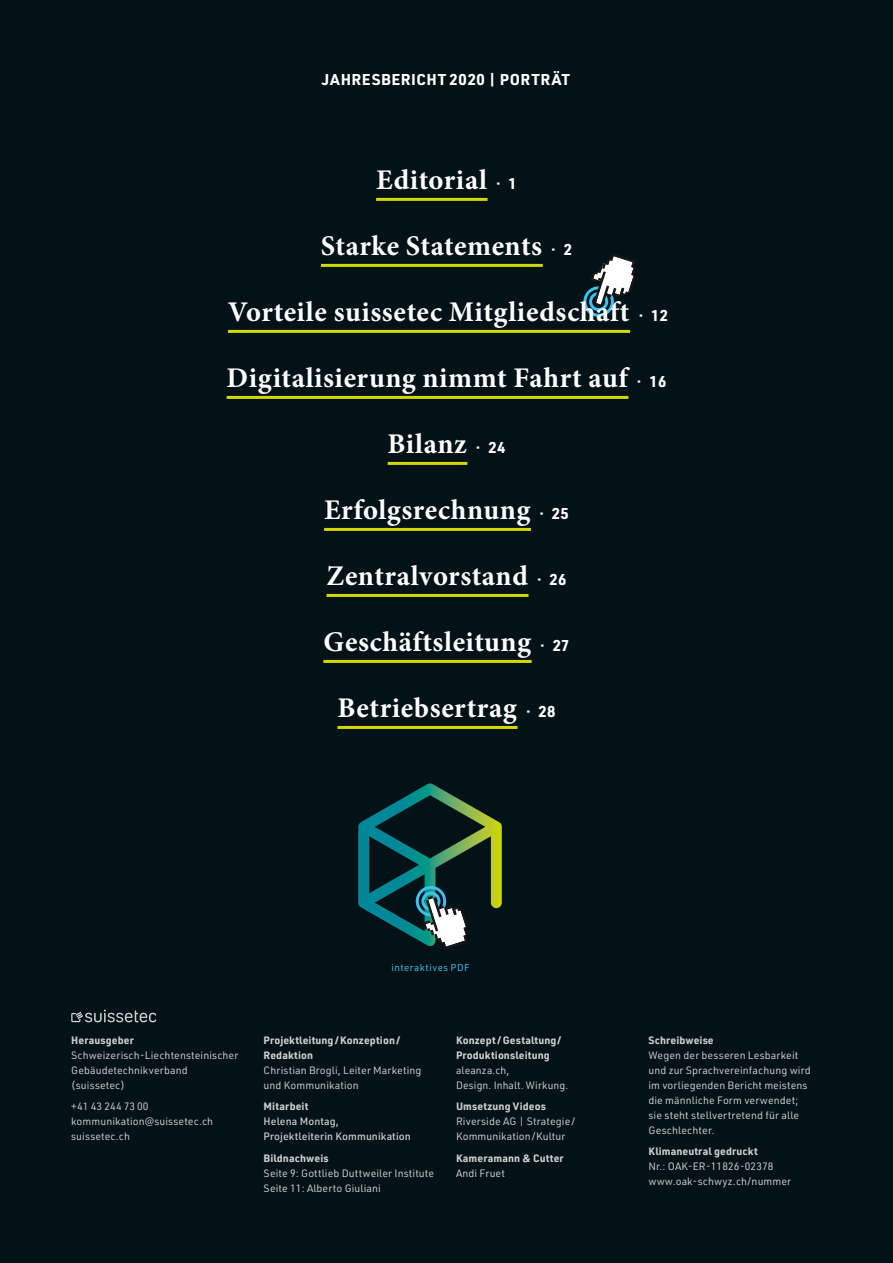
<style>
.page{position:relative;width:893px;height:1263px;background:#031217}
.page>*{position:absolute;margin:0;border:0;box-sizing:border-box;transform-origin:0 0}
.t1{font:700 28.5px "Minion Pro";letter-spacing:.02em;color:#fff}
.t2{font:700 15.3px "URWDIN";letter-spacing:.04em;color:#fff}
.t3{font:10.5px/15px "URWDIN";letter-spacing:.01em;color:#cfd0d0}
.t4{font:700 10.5px/15px "URWDIN";letter-spacing:.01em;color:#cfd0d0}
.t5{font:500 10.5px/15px "URWDIN";letter-spacing:.01em;color:#cfd0d0}
.t6{font:9.75px "URWDIN";letter-spacing:.05em;color:#3ec0f0}
.s1{font-family:"URWDIN";font-size:15.3px}
</style>
<div class="page">
<div style="left:589px;top:292px;width:19px;height:19px;border:3px solid #3ec0f0;border-radius:50%"></div>
<div style="left:583px;top:286px;width:31px;height:31px;border:3px solid #3ec0f0;border-radius:50%"></div>
<svg style="left:590px;top:253px;width:46px;height:54px"></svg>
<svg style="left:359px;top:784px;width:68px;height:40px"></svg>
<hr style="left:376px;top:198px;width:112px;height:3px;background:#d3d800">
<hr style="left:321px;top:264px;width:222px;height:3px;background:#d3d800">
<hr style="left:228px;top:330px;width:402px;height:3px;background:#d3d800">
<hr style="left:227px;top:396px;width:401px;height:3px;background:#d3d800">
<hr style="left:388px;top:462px;width:79px;height:3px;background:#d3d800">
<hr style="left:324px;top:528px;width:207px;height:3px;background:#d3d800">
<hr style="left:327px;top:594px;width:201px;height:3px;background:#d3d800">
<hr style="left:323px;top:660px;width:209px;height:3px;background:#d3d800">
<hr style="left:337px;top:726px;width:181px;height:3px;background:#d3d800">
<svg style="left:71px;top:1009px;width:85px;height:13px"></svg>
<div style="left:421px;top:891px;width:19px;height:20px;border:3px solid #3ec0f0;border-radius:50%"></div>
<div style="left:416px;top:886px;width:30px;height:30px;border:3px solid #3ec0f0;border-radius:50%"></div>
<svg style="left:423px;top:896px;width:45px;height:53px"></svg>
<h2 class="t2" style="left:322px;top:69px;width:250px">JAHRESBERICHT 2020 | PORTRÄT</h2>
<h1 class="t1" style="left:376px;top:160px;width:142px">Editorial <span class="s1">· 1</span></h1>
<h1 class="t1" style="left:321px;top:226px;width:253px">Starke Statements <span class="s1">· 2</span></h1>
<h1 class="t1" style="left:228px;top:292px;width:442px">Vorteile suissetec Mitgliedschaft <span class="s1">· 12</span></h1>
<h1 class="t1" style="left:227px;top:358px;width:441px">Digitalisierung nimmt Fahrt auf <span class="s1">· 16</span></h1>
<h1 class="t1" style="left:388px;top:424px;width:119px">Bilanz <span class="s1">· 24</span></h1>
<h1 class="t1" style="left:324px;top:490px;width:246px">Erfolgsrechnung <span class="s1">· 25</span></h1>
<h1 class="t1" style="left:327px;top:556px;width:241px">Zentralvorstand <span class="s1">· 26</span></h1>
<h1 class="t1" style="left:323px;top:622px;width:248px">Geschäftsleitung <span class="s1">· 27</span></h1>
<h1 class="t1" style="left:337px;top:688px;width:219px">Betriebsertrag <span class="s1">· 28</span></h1>
<p class="t4" style="left:71px;top:1032px;width:64px">Herausgeber</p>
<p class="t3" style="left:71px;top:1047px;width:169px">Schweizerisch-Liechtensteinischer<br>Gebäudetechnikverband (suissetec)</p>
<p class="t3" style="left:71px;top:1098px;width:143px">+41 43 244 73 00 kommunikation@suissetec.ch suissetec.ch</p>
<p class="t6" style="left:392px;top:961px;width:79px">interaktives PDF</p>
<p class="t4" style="left:264px;top:1032px;width:138px">Projektleitung/Konzeption/<br>Redaktion</p>
<p class="t3" style="left:264px;top:1062px;width:159px">Christian Brogli, Leiter Marketing und Kommunikation</p>
<p class="t4" style="left:264px;top:1098px;width:46px">Mitarbeit</p>
<p class="t5" style="left:264px;top:1113px;width:149px">Helena Montag,<br>Projektleiterin Kommunikation</p>
<p class="t4" style="left:264px;top:1150px;width:67px">Bildnachweis</p>
<p class="t3" style="left:264px;top:1165px;width:172px">Seite 9: Gottlieb Duttweiler Institute<br>Seite 11: Alberto Giuliani</p>
<p class="t4" style="left:456px;top:1032px;width:107px">Konzept / Gestaltung/<br>Produktionsleitung</p>
<p class="t3" style="left:456px;top:1062px;width:114px">aleanza.ch,<br>Design. Inhalt. Wirkung.</p>
<p class="t4" style="left:456px;top:1098px;width:91px">Umsetzung Videos</p>
<p class="t3" style="left:456px;top:1113px;width:121px">Riverside AG | Strategie/<br>Kommunikation/Kultur</p>
<p class="t4" style="left:456px;top:1150px;width:109px">Kameramann &amp; Cutter</p>
<p class="t3" style="left:456px;top:1165px;width:50px">Andi Fruet</p>
<p class="t4" style="left:648px;top:1032px;width:67px">Schreibweise</p>
<p class="t3" style="left:648px;top:1047px;width:164px">Wegen der besseren Lesbarkeit und zur Sprachvereinfachung wird im vorliegenden Bericht meistens die männliche Form verwendet; sie steht stellvertretend für alle<br>Geschlechter.</p>
<p class="t4" style="left:648px;top:1143px;width:111px">Klimaneutral gedruckt</p>
<p class="t3" style="left:648px;top:1158px;width:144px">Nr.: OAK-ER-11826-02378 www.oak-schwyz.ch/nummer</p>
</div>
